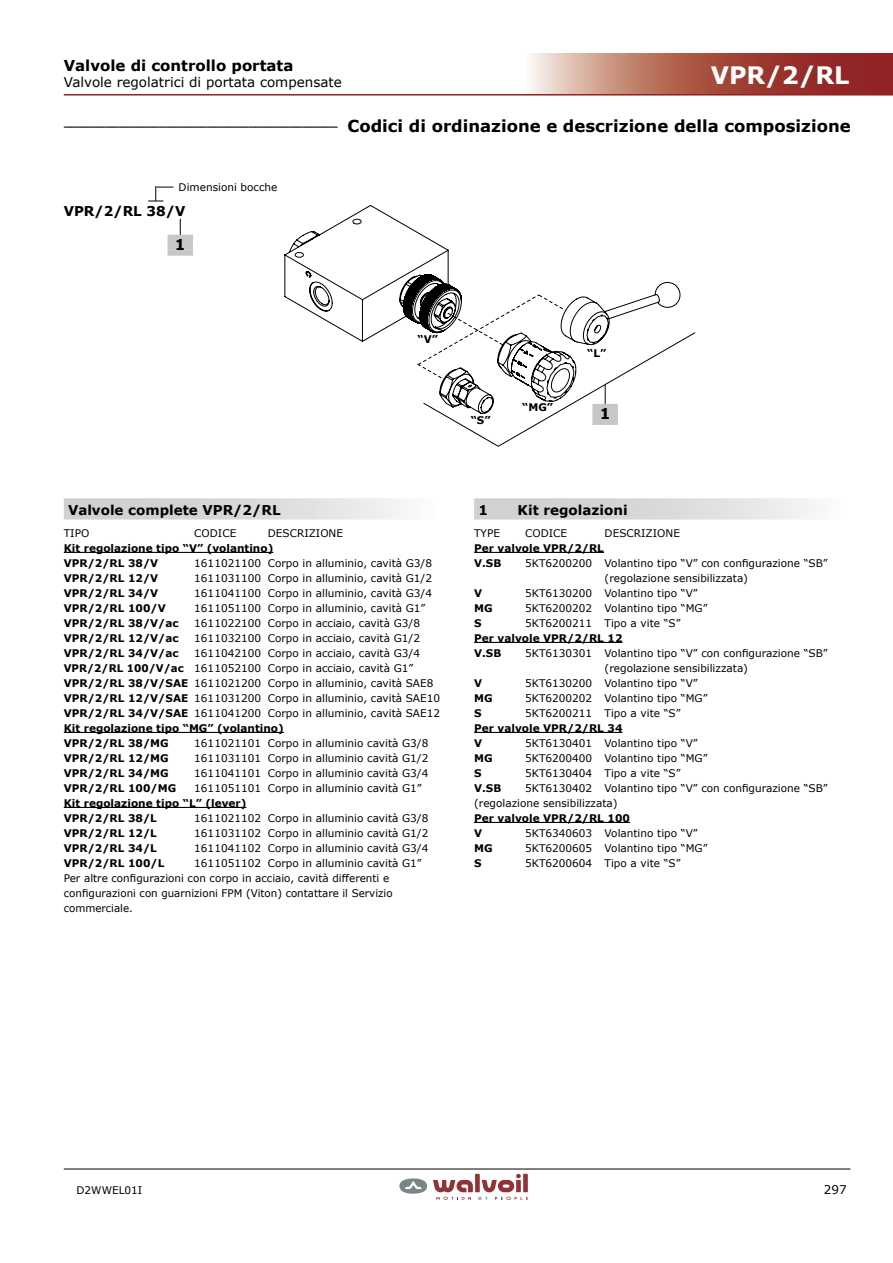
<style>
.page{position:relative;width:893px;height:1263px;background:#fff}
.page>*{position:absolute;margin:0;border:0;box-sizing:border-box;transform-origin:0 0}
.t1{font:700 24px "Verdana";color:#fff}
.t2{font:700 16.5px "Verdana";color:#000}
.t3{font:700 15px "Verdana";color:#000}
.t4{font:700 13.5px "Verdana";color:#000}
.t5{font:13.5px "Verdana";color:#000}
.t6{font:12px "Verdana";color:#000}
.t7{font:10.5px/15px "Verdana";color:#000}
.t8{font:700 10.5px/15px "Verdana";color:#000}
.s1{font-weight:700}
</style>
<div class="page">
<hr style="left:64px;top:1169px;width:786px;height:1px;background:#000">
<div style="left:399px;top:1178px;width:28px;height:16px;background:#7a8588;border-radius:50%"></div>
<svg style="left:405px;top:1181px;width:17px;height:8px"></svg>
<svg style="left:433px;top:1174px;width:95px;height:26px"></svg>
<svg style="left:530px;top:54px;width:363px;height:40px;background:#b06257"></svg>
<hr style="left:64px;top:94px;width:829px;height:2px;background:#912224">
<div style="left:64px;top:498px;width:376px;height:21px;background:linear-gradient(to right,#c6c8c9,#f5f5f5)"></div>
<hr style="left:64px;top:552px;width:209px;height:1px;background:#000">
<hr style="left:64px;top:732px;width:220px;height:1px;background:#000">
<hr style="left:64px;top:807px;width:182px;height:1px;background:#000">
<div style="left:474px;top:498px;width:376px;height:21px;background:linear-gradient(to right,#c6c8c9,#f5f5f5)"></div>
<hr style="left:474px;top:552px;width:130px;height:1px;background:#000">
<hr style="left:474px;top:642px;width:148px;height:1px;background:#000">
<hr style="left:474px;top:732px;width:148px;height:1px;background:#000">
<hr style="left:474px;top:822px;width:156px;height:1px;background:#000">
<svg style="left:148px;top:186px;width:25px;height:16px"></svg>
<svg style="left:180px;top:219px;width:1px;height:16px"></svg>
<div style="left:168px;top:235px;width:25px;height:15px;background:#c6c7c8"></div>
<div style="left:168px;top:250px;width:25px;height:6px;background:#c6c7c8"></div>
<svg style="left:285px;top:205px;width:395px;height:137px"></svg>
<svg style="left:417px;top:294px;width:279px;height:153px"></svg>
<h3 class="t3" style="left:64px;top:55px;width:231px">Valvole di controllo portata</h3>
<p class="t5" style="left:64px;top:73px;width:280px">Valvole regolatrici di portata compensate</p>
<h1 class="t1" style="left:711px;top:59px;width:140px">VPR/2/RL</h1>
<h2 class="t2" style="left:64px;top:114px;width:788px"><sup>________________________________________</sup> Codici di ordinazione e descrizione della composizione</h2>
<p class="t7" style="left:179px;top:180px;width:100px">Dimensioni bocche</p>
<p class="t4" style="left:64px;top:201px;width:123px">VPR/2/RL 38/V</p>
<h3 class="t3" style="left:175px;top:234px;width:12px">1</h3>
<p class="t8" style="left:418px;top:331px;width:22px">“V”</p>
<p class="t8" style="left:471px;top:413px;width:21px">“S”</p>
<p class="t8" style="left:522px;top:399px;width:32px">“MG”</p>
<p class="t8" style="left:587px;top:346px;width:21px">“L”</p>
<h3 class="t3" style="left:600px;top:403px;width:12px">1</h3>
<p class="t4" style="left:68px;top:501px;width:214px">Valvole complete VPR/2/RL</p>
<p class="t7" style="left:64px;top:525px;width:27px">TIPO</p>
<p class="t7" style="left:194px;top:525px;width:44px">CODICE</p>
<p class="t7" style="left:268px;top:525px;width:77px">DESCRIZIONE</p>
<p class="t8" style="left:64px;top:540px;width:211px">Kit regolazione tipo “V” (volantino)<br>VPR/2/RL 38/V</p>
<p class="t7" style="left:194px;top:555px;width:239px">1611021100 Corpo in alluminio, cavità G3/8</p>
<p class="t8" style="left:64px;top:570px;width:96px">VPR/2/RL 12/V</p>
<p class="t7" style="left:194px;top:570px;width:239px">1611031100 Corpo in alluminio, cavità G1/2</p>
<p class="t8" style="left:64px;top:585px;width:96px">VPR/2/RL 34/V</p>
<p class="t7" style="left:194px;top:585px;width:239px">1611041100 Corpo in alluminio, cavità G3/4</p>
<p class="t8" style="left:64px;top:600px;width:104px">VPR/2/RL 100/V</p>
<p class="t7" style="left:194px;top:600px;width:233px">1611051100 Corpo in alluminio, cavità G1”</p>
<p class="t8" style="left:64px;top:615px;width:116px">VPR/2/RL 38/V/ac</p>
<p class="t7" style="left:194px;top:615px;width:227px">1611022100 Corpo in acciaio, cavità G3/8</p>
<p class="t8" style="left:64px;top:630px;width:116px">VPR/2/RL 12/V/ac</p>
<p class="t7" style="left:194px;top:630px;width:227px">1611032100 Corpo in acciaio, cavità G1/2</p>
<p class="t8" style="left:64px;top:645px;width:116px">VPR/2/RL 34/V/ac</p>
<p class="t7" style="left:64px;top:645px;width:378px;text-indent:131px">1611042100 Corpo in acciaio, cavità G3/4<br><span class="s1">VPR/2/RL 100/V/ac</span> 1611052100 Corpo in acciaio, cavità G1” <span class="s1">VPR/2/RL 38/V/SAE</span> 1611021200 Corpo in alluminio, cavità SAE8<br><span class="s1">VPR/2/RL 12/V/SAE</span> 1611031200 Corpo in alluminio, cavità SAE10<br><span class="s1">VPR/2/RL 34/V/SAE</span> 1611041200 Corpo in alluminio, cavità SAE12<br><span class="s1">Kit regolazione tipo “MG” (volantino)<br>VPR/2/RL 38/MG</span></p>
<p class="t7" style="left:194px;top:735px;width:236px">1611021101 Corpo in alluminio cavità G3/8</p>
<p class="t8" style="left:64px;top:750px;width:106px">VPR/2/RL 12/MG</p>
<p class="t7" style="left:194px;top:750px;width:236px">1611031101 Corpo in alluminio cavità G1/2</p>
<p class="t8" style="left:64px;top:765px;width:106px">VPR/2/RL 34/MG</p>
<p class="t7" style="left:194px;top:765px;width:236px">1611041101 Corpo in alluminio cavità G3/4</p>
<p class="t8" style="left:64px;top:780px;width:114px">VPR/2/RL 100/MG</p>
<p class="t7" style="left:194px;top:780px;width:229px">1611051101 Corpo in alluminio cavità G1”</p>
<p class="t8" style="left:64px;top:795px;width:184px">Kit regolazione tipo “L” (lever)<br>VPR/2/RL 38/L</p>
<p class="t7" style="left:194px;top:810px;width:236px">1611021102 Corpo in alluminio cavità G3/8</p>
<p class="t8" style="left:64px;top:825px;width:95px">VPR/2/RL 12/L</p>
<p class="t7" style="left:194px;top:825px;width:236px">1611031102 Corpo in alluminio cavità G1/2</p>
<p class="t8" style="left:64px;top:840px;width:95px">VPR/2/RL 34/L</p>
<p class="t7" style="left:194px;top:840px;width:236px">1611041102 Corpo in alluminio cavità G3/4</p>
<p class="t8" style="left:64px;top:855px;width:102px">VPR/2/RL 100/L</p>
<p class="t7" style="left:64px;top:855px;width:359px;text-indent:131px">1611051102 Corpo in alluminio cavità G1” Per altre configurazioni con corpo in acciaio, cavità differenti e configurazioni con guarnizioni FPM (Viton) contattare il Servizio commerciale.</p>
<p class="t4" style="left:478px;top:501px;width:11px">1</p>
<p class="t4" style="left:518px;top:501px;width:111px">Kit regolazioni</p>
<p class="t7" style="left:474px;top:525px;width:27px">TYPE</p>
<p class="t7" style="left:525px;top:525px;width:44px">CODICE</p>
<p class="t7" style="left:605px;top:525px;width:77px">DESCRIZIONE</p>
<p class="t8" style="left:474px;top:540px;width:131px">Per valvole VPR/2/RL<br>V.SB</p>
<p class="t7" style="left:525px;top:555px;width:304px;text-align:center">5KT6200200 Volantino tipo “V” con configurazione “SB” (regolazione sensibilizzata)</p>
<p class="t8" style="left:474px;top:585px;width:10px">V</p>
<p class="t7" style="left:525px;top:585px;width:174px">5KT6130200 Volantino tipo “V”</p>
<p class="t8" style="left:474px;top:600px;width:20px">MG</p>
<p class="t7" style="left:525px;top:600px;width:184px">5KT6200202 Volantino tipo “MG”</p>
<p class="t8" style="left:474px;top:615px;width:9px">S</p>
<p class="t7" style="left:525px;top:615px;width:157px">5KT6200211 Tipo a vite “S”</p>
<p class="t8" style="left:474px;top:630px;width:150px">Per valvole VPR/2/RL 12<br>V.SB</p>
<p class="t7" style="left:525px;top:645px;width:304px;text-align:center">5KT6130301 Volantino tipo “V” con configurazione “SB” (regolazione sensibilizzata)</p>
<p class="t8" style="left:474px;top:675px;width:10px">V</p>
<p class="t7" style="left:525px;top:675px;width:174px">5KT6130200 Volantino tipo “V”</p>
<p class="t8" style="left:474px;top:690px;width:20px">MG</p>
<p class="t7" style="left:525px;top:690px;width:184px">5KT6200202 Volantino tipo “MG”</p>
<p class="t8" style="left:474px;top:705px;width:9px">S</p>
<p class="t7" style="left:525px;top:705px;width:157px">5KT6200211 Tipo a vite “S”</p>
<p class="t8" style="left:474px;top:720px;width:150px">Per valvole VPR/2/RL 34<br>V</p>
<p class="t7" style="left:525px;top:735px;width:174px">5KT6130401 Volantino tipo “V”</p>
<p class="t8" style="left:474px;top:750px;width:20px">MG</p>
<p class="t7" style="left:525px;top:750px;width:184px">5KT6200400 Volantino tipo “MG”</p>
<p class="t8" style="left:474px;top:765px;width:9px">S</p>
<p class="t7" style="left:525px;top:765px;width:157px">5KT6130404 Tipo a vite “S”</p>
<p class="t8" style="left:474px;top:780px;width:29px">V.SB</p>
<p class="t7" style="left:474px;top:780px;width:355px;text-indent:51px">5KT6130402 Volantino tipo “V” con configurazione “SB” (regolazione sensibilizzata)</p>
<p class="t8" style="left:474px;top:810px;width:157px">Per valvole VPR/2/RL 100<br>V</p>
<p class="t7" style="left:525px;top:825px;width:174px">5KT6340603 Volantino tipo “V”</p>
<p class="t8" style="left:474px;top:840px;width:20px">MG</p>
<p class="t7" style="left:525px;top:840px;width:184px">5KT6200605 Volantino tipo “MG”</p>
<p class="t8" style="left:474px;top:855px;width:9px">S</p>
<p class="t7" style="left:525px;top:855px;width:157px">5KT6200604 Tipo a vite “S”</p>
<p class="t7" style="left:77px;top:1183px;width:67px">D2WWEL01I</p>
<p class="t6" style="left:824px;top:1181px;width:24px">297</p>
</div>
